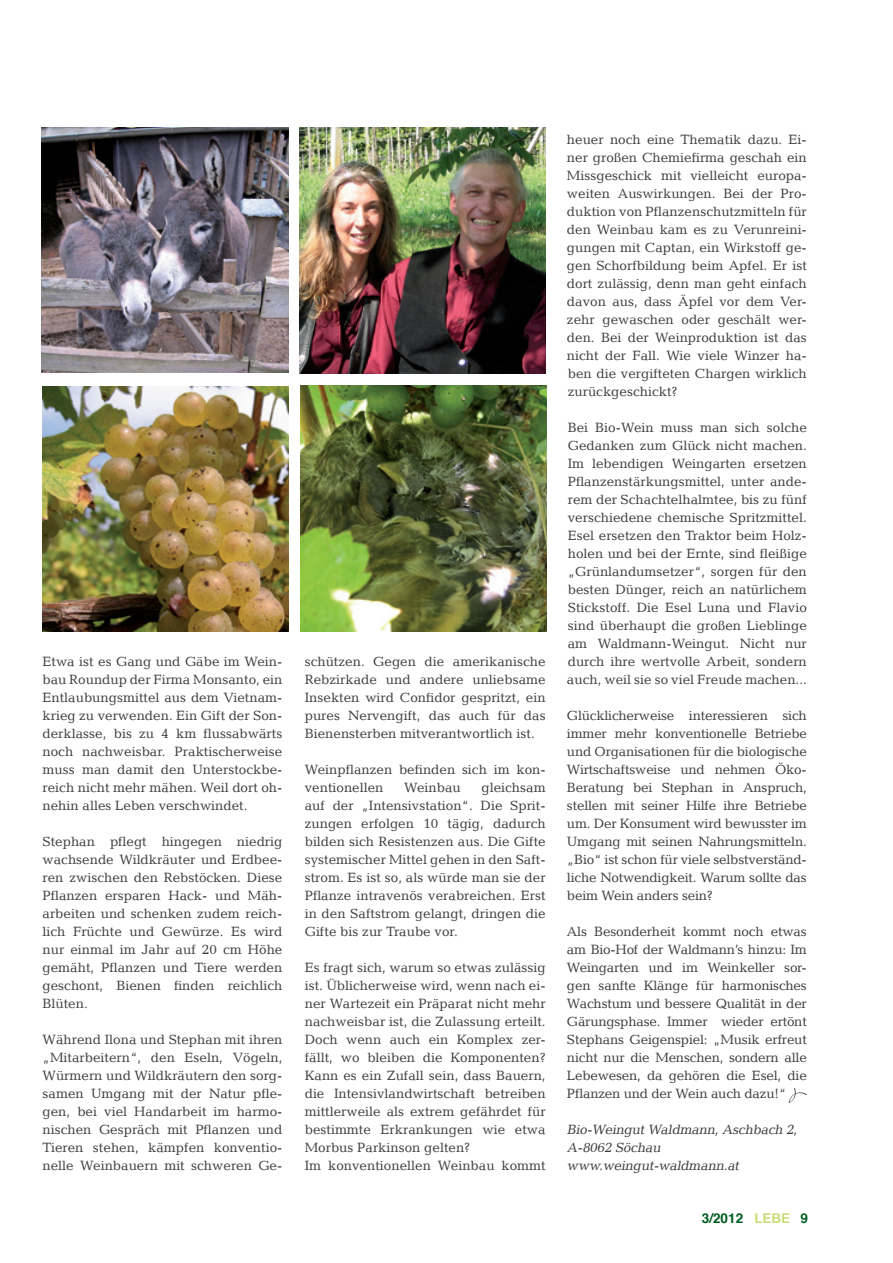
<style>
.page{position:relative;width:893px;height:1263px;background:#fff}
.page>*{position:absolute;margin:0;border:0;box-sizing:border-box;transform-origin:0 0}
.fließtext{font:13.5px/18px "Candida LT";color:#3e3e3f;text-align:justify}
.fließtext-2{font:italic 13.5px/18px "Candida LT";color:#3e3e3f}
.t1{font:700 13.5px "Helvetica";color:#015c20}
.s1{font-family:"Arial Rounded MT Bold";font-weight:400;color:#c7dc72}
</style>
<div class="page">
<img style="left:42px;top:128px;width:246px;height:245px">
<img style="left:299px;top:128px;width:247px;height:246px">
<img style="left:43px;top:386px;width:246px;height:245px">
<img style="left:300px;top:385px;width:246px;height:246px">
<svg style="left:788px;top:1088px;width:19px;height:15px"></svg>
<p class="fließtext" style="left:43px;top:652px;width:241px">Etwa ist es Gang und Gäbe im Wein&shy;bau Roundup der Firma Monsanto, ein Entlaubungsmittel aus dem Vietnam&shy;krieg zu verwenden. Ein Gift der Son&shy;derklasse, bis zu 4 km flussabwärts noch nachweisbar. Praktischerweise muss man damit den Unterstockbe&shy;reich nicht mehr mähen. Weil dort oh&shy;nehin alles Leben verschwindet.</p>
<p class="fließtext" style="left:43px;top:832px;width:241px">Stephan pflegt hingegen niedrig wachsende Wildkräuter und Erdbee&shy;ren zwischen den Rebstöcken. Diese Pflanzen ersparen Hack- und Mäh&shy;arbeiten und schenken zudem reich&shy;lich Früchte und Gewürze. Es wird nur einmal im Jahr auf 20 cm Höhe gemäht, Pflanzen und Tiere werden geschont, Bienen finden reichlich Blüten.</p>
<p class="fließtext" style="left:43px;top:1030px;width:241px">Während Ilona und Stephan mit ihren „Mitarbeitern“, den Eseln, Vögeln, Würmern und Wildkräutern den sorg&shy;samen Umgang mit der Natur pfle&shy;gen, bei viel Handarbeit im harmo&shy;nischen Gespräch mit Pflanzen und Tieren stehen, kämpfen konventio&shy;nelle Weinbauern mit schweren Ge-</p>
<p class="fließtext" style="left:305px;top:652px;width:242px">schützen. Gegen die amerikanische Rebzirkade und andere unliebsame Insekten wird Confidor gespritzt, ein pures Nervengift, das auch für das Bienensterben mitverantwortlich ist.</p>
<p class="fließtext" style="left:305px;top:760px;width:242px">Weinpflanzen befinden sich im kon&shy;ventionellen</p>
<p class="fließtext" style="left:305px;top:778px;width:242px;text-indent:177px">gleichsam auf der „Intensivstation“. Die Sprit&shy;zungen erfolgen 10 tägig, dadurch bilden sich Resistenzen aus. Die Gifte systemischer Mittel gehen in den Saft&shy;strom. Es ist so, als würde man sie der Pflanze intravenös verabreichen. Erst in den Saftstrom gelangt, dringen die Gifte bis zur Traube vor.</p>
<p class="fließtext" style="left:305px;top:958px;width:242px">Es fragt sich, warum so etwas zulässig ist. Üblicherweise wird, wenn nach ei&shy;ner Wartezeit ein Präparat nicht mehr nachweisbar ist, die Zulassung erteilt.<br>Doch wenn auch ein Komplex zer&shy;fällt, wo bleiben die Komponenten?<br>Kann es ein Zufall sein, dass Bauern, die Intensivlandwirtschaft betreiben mittlerweile als extrem gefährdet für bestimmte Erkrankungen wie etwa Morbus Parkinson gelten?</p>
<p class="fließtext" style="left:305px;top:1156px;width:242px">Im konventionellen Weinbau kommt</p>
<p class="fließtext" style="left:404px;top:778px;width:58px">Weinbau</p>
<p class="fließtext" style="left:567px;top:130px;width:241px">heuer noch eine Thematik dazu. Ei&shy;ner großen Chemiefirma geschah ein Missgeschick mit vielleicht europa&shy;weiten Auswirkungen. Bei der Pro&shy;duktion von Pflanzenschutzmitteln für den Weinbau kam es zu Verunreini&shy;gungen mit Captan, ein Wirkstoff ge&shy;gen Schorfbildung beim Apfel. Er ist dort zulässig, denn man geht einfach davon aus, dass Äpfel vor dem Ver&shy;zehr gewaschen oder geschält wer&shy;den. Bei der Weinproduktion ist das nicht der Fall. Wie viele Winzer ha&shy;ben die vergifteten Chargen wirklich zurückgeschickt?</p>
<p class="fließtext" style="left:567px;top:418px;width:241px">Bei Bio-Wein muss man sich solche Gedanken zum Glück nicht machen.<br>Im lebendigen Weingarten ersetzen Pflanzenstärkungsmittel, unter ande&shy;rem der Schachtelhalmtee, bis zu fünf verschiedene chemische Spritzmittel.<br>Esel ersetzen den Traktor beim Holz&shy;holen und bei der Ernte, sind fleißige „Grünlandumsetzer“, sorgen für den besten Dünger, reich an natürlichem Stickstoff. Die Esel Luna und Flavio sind überhaupt die großen Lieblinge am Waldmann-Weingut. Nicht nur durch ihre wertvolle Arbeit, sondern auch, weil sie so viel Freude machen...</p>
<p class="fließtext" style="left:567px;top:706px;width:241px">Glücklicherweise interessieren sich immer mehr konventionelle Betriebe und Organisationen für die biologische Wirtschaftsweise und nehmen Öko-Beratung bei Stephan in Anspruch, stellen mit seiner Hilfe ihre Betriebe um. Der Konsument wird bewusster im Umgang mit seinen Nahrungsmitteln. „Bio“ ist schon für viele selbstverständ&shy;liche Notwendigkeit. Warum sollte das beim Wein anders sein?</p>
<p class="fließtext" style="left:567px;top:922px;width:241px">Als Besonderheit kommt noch etwas am Bio-Hof der Waldmann’s hinzu: Im Weingarten und im Weinkeller sor&shy;gen sanfte Klänge für harmonisches Wachstum und bessere Qualität in der Gärungsphase. Immer wieder ertönt Stephans Geigenspiel: „Musik erfreut nicht nur die Menschen, sondern alle Lebewesen, da gehören die Esel, die Pflanzen und der Wein auch dazu!“</p>
<p class="fließtext-2" style="left:567px;top:1120px;width:235px">Bio-WeingutWaldmann,Aschbach 2,<br>A-8062 Söchau</p>
<p class="fließtext-2" style="left:567px;top:1156px;width:176px">www.weingut-waldmann.at</p>
<p class="t1" style="left:702px;top:1207px;width:108px">3/2012 <span class="s1">LEBE</span> 9</p>
</div>
